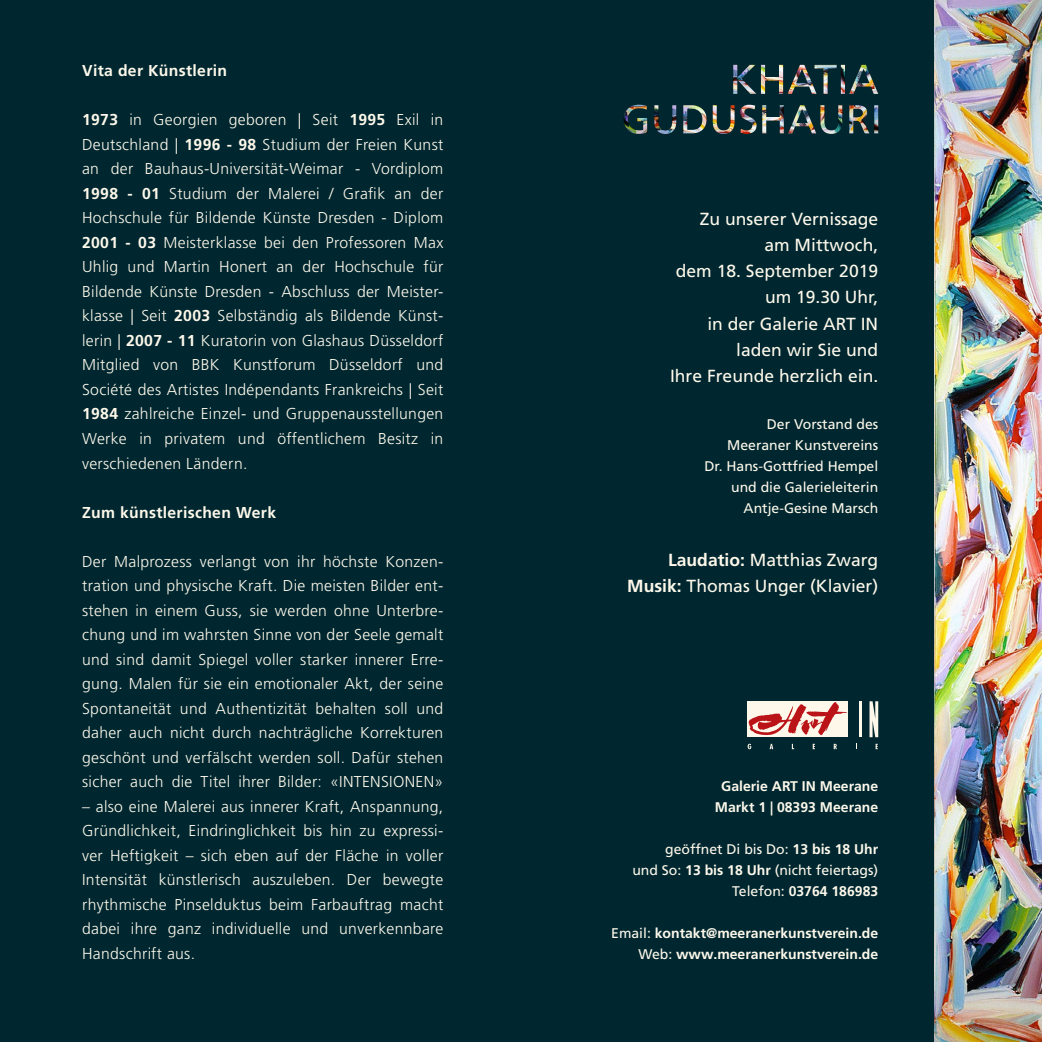
<style>
.page{position:relative;width:1042px;height:1042px;background:#002730}
.page>*{position:absolute;margin:0;border:0;box-sizing:border-box;transform-origin:0 0}
.t1{font:17.5px/26.2px "Frutiger LT Pro";color:#fdf8ea;text-align:right}
.t2{font:300 15.75px/24.5px "Frutiger LT Pro";letter-spacing:.02em;color:#fdf8ea;text-align:justify}
.t3{font:700 15.75px "Frutiger LT Pro";letter-spacing:.02em;color:#fdf8ea}
.t4{font:14px/21px "Frutiger LT Pro";color:#fdf8ea;text-align:right}
.t5{font:700 14px/21px "Frutiger LT Pro";color:#fdf8ea;text-align:center}
.s1{font-weight:700}
.s2{font-weight:400}
</style>
<div class="page">
<img style="left:934px;top:0;width:108px;height:1042px">
<img style="left:733px;top:65px;width:145px;height:29px">
<img style="left:624px;top:105px;width:254px;height:29px">
<div style="left:747px;top:701px;width:101px;height:36px;background:#fdf8ea"></div>
<svg style="left:748px;top:702px;width:99px;height:33px"></svg>
<hr style="left:858px;top:701px;width:3px;height:36px;background:#fdf8ea">
<svg style="left:869px;top:701px;width:9px;height:36px"></svg>
<svg style="left:747px;top:743px;width:4px;height:6px"></svg>
<svg style="left:769px;top:744px;width:4px;height:5px"></svg>
<svg style="left:812px;top:744px;width:3px;height:5px"></svg>
<svg style="left:834px;top:744px;width:3px;height:5px"></svg>
<svg style="left:875px;top:744px;width:3px;height:5px"></svg>
<p class="t3" style="left:82px;top:62px;width:146px">Vita der Künstlerin</p>
<p class="t2" style="left:82px;top:108px;width:363px"><span class="s1">1973</span> in Georgien geboren | Seit <span class="s1">1995</span> Exil in Deutschland | <span class="s1">1996 - 98</span> Studium der Freien Kunst an der Bauhaus-Universität-Weimar - Vordiplom <span class="s1">1998 - 01</span> Studium der Malerei / Grafik an der Hochschule für Bildende Künste Dresden - Diplom <span class="s1">2001 - 03</span> Meisterklasse bei den Professoren Max Uhlig und Martin Honert an der Hochschule für Bildende Künste Dresden - Abschluss der Meister&shy;klasse | Seit <span class="s1">2003</span> Selbständig als Bildende Künst&shy;lerin | <span class="s1">2007 - 11</span> Kuratorin von Glashaus Düsseldorf Mitglied von BB K Kunstforum Düsseldorf und Société des Artistes Indépendants Frankreichs | Seit <span class="s1">1984</span> zahlreiche Einzel- und Gruppenausstellungen Werke in privatem und öffentlichem Besitz in verschiedenen Ländern.</p>
<p class="t3" style="left:82px;top:503px;width:195px">Zum künstlerischen Werk</p>
<p class="t2" style="left:82px;top:549px;width:363px">Der Malprozess verlangt von ihr höchste Konzen&shy;tration und physische Kraft. Die meisten Bilder ent&shy;stehen in einem Guss, sie werden ohne Unterbre&shy;chung und im wahrsten Sinne von der Seele gemalt und sind damit Spiegel voller starker innerer Erre&shy;gung. Malen für sie ein emotionaler Akt, der seine Spontaneität und Authentizität behalten soll und daher auch nicht durch nachträgliche Korrekturen geschönt und verfälscht werden soll. Dafür stehen sicher auch die Titel ihrer Bilder: «INTENSIONEN»</p>
<p class="t2" style="left:82px;top:794px;width:363px">– also eine Malerei aus innerer Kraft, Anspannung, Gründlichkeit, Eindringlichkeit bis hin zu expressi&shy;ver Heftigkeit – sich eben auf der Fläche in voller Intensität künstlerisch auszuleben. Der bewegte rhythmische Pinselduktus beim Farbauftrag macht dabei ihre ganz individuelle und unverkennbare Handschrift aus.</p>
<p class="t1" style="left:700px;top:205px;width:180px">Zu unserer Vernissage</p>
<p class="t1" style="left:764px;top:232px;width:115px">am M ittwoch,</p>
<p class="t1" style="left:676px;top:258px;width:204px">dem 18. September 2019</p>
<p class="t1" style="left:765px;top:284px;width:115px">um 19.30 Uhr,</p>
<p class="t1" style="left:707px;top:310px;width:128px">in der Galerie ART</p>
<p class="t1" style="left:861px;top:310px;width:9px">IN</p>
<p class="t1" style="left:736px;top:337px;width:143px">laden wir Sie und</p>
<p class="t1" style="left:670px;top:363px;width:210px">I hre Freunde herzlich ein.</p>
<p class="t4" style="left:704px;top:414px;width:175px">Der Vorstand des<br>Meeraner Kunstvereins<br>Dr. Hans-Gottfried Hempel und die Galerieleiterin<br>Antje-Gesine M arsch</p>
<p class="t1" style="left:627px;top:547px;width:252px"><span class="s1">Laudatio:</span> M atthias Zwarg<br><span class="s1">Musik:</span> Thomas U nger (Klavier)</p>
<p class="t5" style="left:715px;top:775px;width:165px">Galerie ART IN Meerane<br>Markt 1 | 08393 Meerane</p>
<p class="t4" style="left:632px;top:838px;width:247px">geöffnet Di bis Do: <span class="s1">13 bis 18 Uhr<br></span>und So: <span class="s1">13 bis 18 Uhr</span> (nicht feiertags)<br>Telefon: <span class="s1">03764 186983</span></p>
<p class="t5" style="left:611px;top:922px;width:268px;text-align:right"><span class="s2">E mail:</span> kontakt@meeranerkunstverein.de<br><span class="s2">Web:</span> www.meeranerkunstverein.de</p>
</div>
